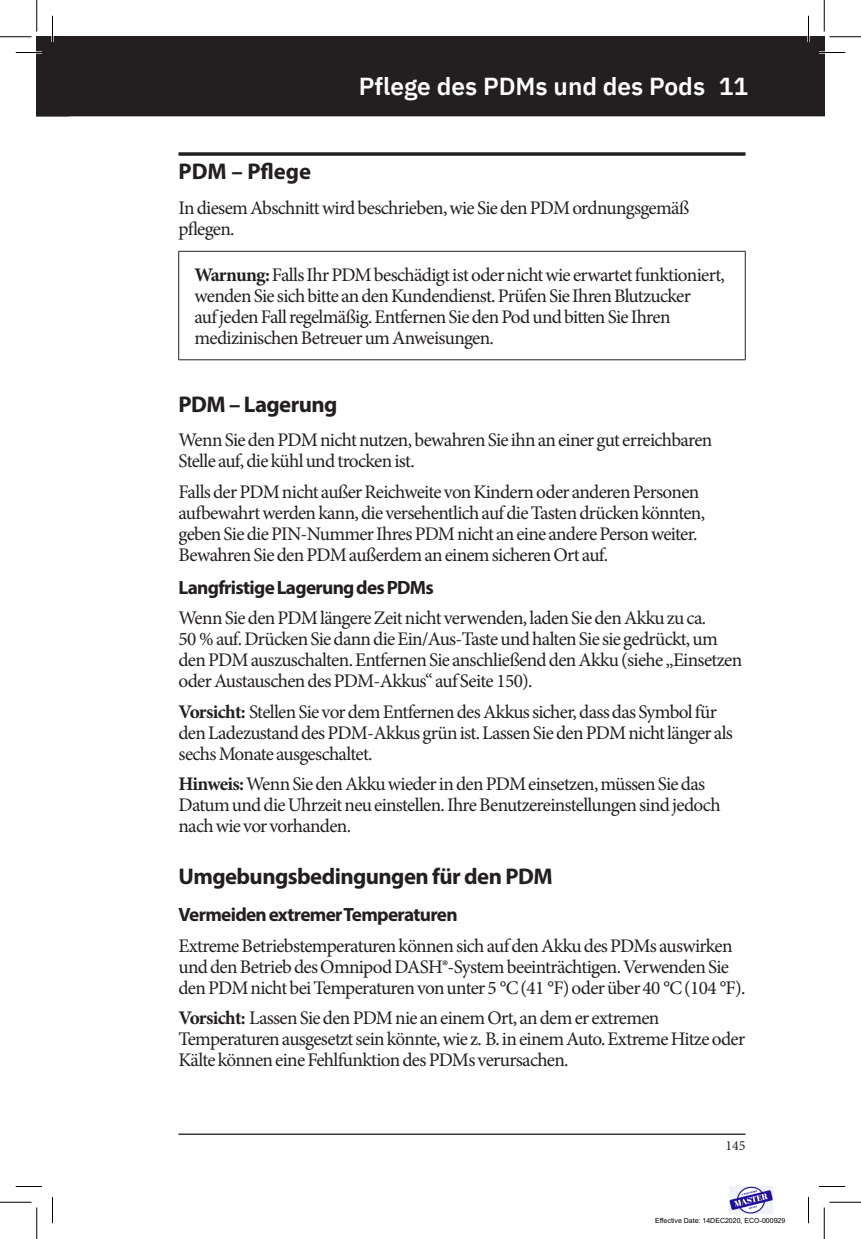
<style>
.page{position:relative;width:861px;height:1239px;background:#fff}
.page>*{position:absolute;margin:0;border:0;box-sizing:border-box;transform-origin:0 0}
.t1{font:600 24.5px "IBM Plex Sans";color:#fff}
.Head2{font:700 22.75px "Myriad Pro";letter-spacing:-.025em;color:#231f20}
.Head1{font:700 22.75px "Myriad Pro";color:#231f20}
.BodyText{font:19.25px/21px "Minion Pro";letter-spacing:-.035em;color:#231f20}
.Head3{font:700 19.25px "Myriad Pro";letter-spacing:-.035em;color:#231f20}
.t2{font:14px "Minion Pro";color:#231f20}
.t3{font:7px "Arial";color:#000}
.s1{font-weight:700}
</style>
<div class="page">
<div style="left:37px;top:37px;width:787px;height:79px;background:#231f20"></div>
<hr style="left:178px;top:1134px;width:568px;height:1px;background:#231f20">
<svg style="left:178px;top:152px;width:568px;height:4px;background:#3e3a3b"></svg>
<hr style="left:178px;top:251px;width:568px;height:1px;background:#231f20">
<hr style="left:178px;top:252px;width:1px;height:108px;background:#231f20">
<hr style="left:745px;top:252px;width:1px;height:108px;background:#231f20">
<hr style="left:178px;top:360px;width:568px;height:1px;background:#231f20">
<hr style="left:819px;top:51px;width:26px;height:3px;background:#fff">
<hr style="left:807px;top:16px;width:3px;height:26px;background:#fff">
<svg style="left:819px;top:52px;width:26px;height:1px"></svg>
<svg style="left:16px;top:1186px;width:26px;height:1px"></svg>
<svg style="left:819px;top:1186px;width:26px;height:1px"></svg>
<svg style="left:16px;top:16px;width:53px;height:100px"></svg>
<svg style="left:52px;top:1197px;width:1px;height:26px"></svg>
<svg style="left:808px;top:16px;width:1px;height:26px"></svg>
<svg style="left:808px;top:1197px;width:1px;height:26px"></svg>
<hr style="left:0;top:36px;width:32px;height:2px;background:#fff">
<hr style="left:36px;top:0;width:2px;height:32px;background:#fff">
<hr style="left:0;top:36px;width:32px;height:1px;background:#000">
<hr style="left:830px;top:36px;width:31px;height:1px;background:#000">
<hr style="left:0;top:1202px;width:32px;height:1px;background:#000">
<hr style="left:830px;top:1202px;width:31px;height:1px;background:#000">
<hr style="left:36px;top:0;width:1px;height:32px;background:#000">
<hr style="left:36px;top:1208px;width:1px;height:31px;background:#000">
<hr style="left:824px;top:0;width:1px;height:32px;background:#000">
<hr style="left:824px;top:1208px;width:1px;height:31px;background:#000">
<img style="left:730px;top:1186px;width:43px;height:28px">
<p class="t1" style="left:359px;top:67px;width:391px">Pflege des PDMs und des Pods 11</p>
<p class="Head1" style="left:178px;top:157px;width:134px">PDM – Pflege</p>
<p class="BodyText" style="left:178px;top:197px;width:512px">In diesem Abschnitt wird beschrieben, wie Sie den PDM ordnungsgemäß pflegen.</p>
<p class="BodyText" style="left:194px;top:264px;width:532px"><span class="s1">Warnung:</span> Falls Ihr PDM beschädigt ist oder nicht wie erwartet funktioniert, wenden Sie sich bitte an den Kundendienst. Prüfen Sie Ihren Blutzucker<br>auf jeden Fall regelmäßig. Entfernen Sie den Pod und bitten Sie Ihren medizinischen Betreuer um Anweisungen.</p>
<p class="Head2" style="left:178px;top:390px;width:160px">PDM – Lagerung</p>
<p class="BodyText" style="left:178px;top:430px;width:535px">Wenn Sie den PDM nicht nutzen, bewahren Sie ihn an einer gut erreichbaren<br>Stelle auf, die kühl und trocken ist.</p>
<p class="BodyText" style="left:178px;top:481px;width:528px">Falls der PDM nicht außer Reichweite von Kindern oder anderen Personen aufbewahrt werden kann, die versehentlich auf die Tasten drücken könnten, geben Sie die PIN-Nummer Ihres PDM nicht an eine andere Person weiter.<br>Bewahren Sie den PDM außerdem an einem sicheren Ort auf.</p>
<p class="Head3" style="left:178px;top:575px;width:257px">Langfristige Lagerung des PDMs</p>
<p class="BodyText" style="left:178px;top:608px;width:565px">Wenn Sie den PDM längere Zeit nicht verwenden, laden Sie den Akku zu ca.<br>50 % auf. Drücken Sie dann die Ein/Aus-Taste und halten Sie sie gedrückt, um den PDM auszuschalten. Entfernen Sie anschließend den Akku (siehe „Einsetzen oder Austauschen des PDM-Akkus“ auf Seite 150).</p>
<p class="BodyText" style="left:178px;top:701px;width:556px"><span class="s1">Vorsicht:</span> Stellen Sie vor dem Entfernen des Akkus sicher, dass das Symbol für den Ladezustand des PDM-Akkus grün ist. Lassen Sie den PDM nicht länger als sechs Monate ausgeschaltet.</p>
<p class="BodyText" style="left:178px;top:774px;width:544px"><span class="s1">Hinweis:</span> Wenn Sie den Akku wieder in den PDM einsetzen, müssen Sie das<br>Datum und die Uhrzeit neu einstellen. Ihre Benutzereinstellungen sind jedoch nach wie vor vorhanden.</p>
<p class="Head2" style="left:178px;top:862px;width:376px">Umgebungsbedingungen für den PDM</p>
<p class="Head3" style="left:178px;top:902px;width:281px">Vermeiden extremer Temperaturen</p>
<p class="BodyText" style="left:178px;top:935px;width:569px">Extreme Betriebstemperaturen können sich auf den Akku des PDMs auswirken und den Betrieb des Omnipod DASH®-System beeinträchtigen. Verwenden Sie den PDM nicht bei Temperaturen von unter 5 °C (41 °F) oder über 40 °C (104 °F).</p>
<p class="BodyText" style="left:178px;top:1008px;width:568px"><span class="s1">Vorsicht:</span> Lassen Sie den PDM nie an einem Ort, an dem er extremen<br>Temperaturen ausgesetzt sein könnte, wie z. B. in einem Auto. Extreme Hitze oder<br>Kälte können eine Fehlfunktion des PDMs verursachen.</p>
<p class="t2" style="left:725px;top:1136px;width:22px">145</p>
<p class="t3" style="left:655px;top:1215px;width:132px">Effective Date: 14DEC2020, ECO-000929</p>
</div>
